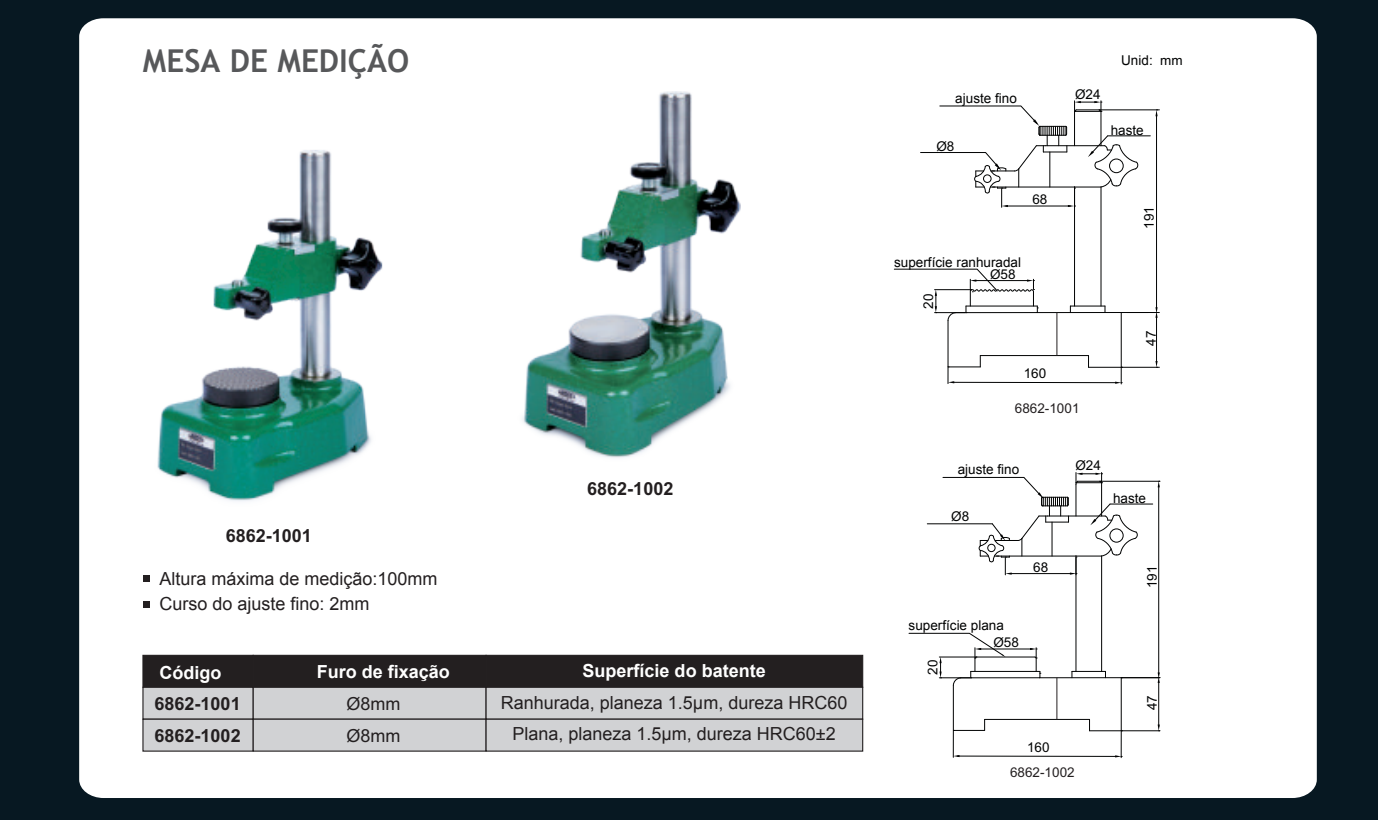
<style>
.page{position:relative;width:1378px;height:820px;background:#fff}
.page>*{position:absolute;margin:0;border:0;box-sizing:border-box;transform-origin:0 0}
.t1{font:700 31.5px "Trebuchet MS";color:#57585a}
.t2{font:18px/30.8px "Arial";color:#231f20}
.t3{font:700 18px "Arial";color:#fff}
.t4{font:700 18px "Arial";color:#231f20}
.t5{font:13.5px "Arial";color:#010202}
.t6{font:13.5px "Arial";color:#231f20}
</style>
<div class="page">
<div style="left:0;top:0;width:1378px;height:819px;background:#071822"></div>
<div style="left:79px;top:18px;width:1237px;height:779px;background:#fff"></div>
<div style="left:142px;top:654px;width:112px;height:33px;background:#231f20;border:1px solid #231f20"></div>
<div style="left:142px;top:686px;width:112px;height:33px;background:#d1d2d4;border:1px solid #231f20"></div>
<div style="left:253px;top:654px;width:234px;height:33px;background:#231f20;border:1px solid #231f20"></div>
<div style="left:253px;top:686px;width:234px;height:33px;background:#d1d2d4;border:1px solid #231f20"></div>
<div style="left:485px;top:654px;width:378px;height:33px;background:#231f20;border:1px solid #231f20"></div>
<div style="left:485px;top:686px;width:378px;height:33px;background:#d1d2d4;border:1px solid #231f20"></div>
<div style="left:142px;top:718px;width:112px;height:33px;background:#d1d2d4;border:1px solid #231f20"></div>
<div style="left:253px;top:718px;width:234px;height:33px;background:#d1d2d4;border:1px solid #231f20"></div>
<div style="left:485px;top:718px;width:378px;height:33px;background:#d1d2d4;border:1px solid #231f20"></div>
<div style="left:478px;top:163px;width:318px;height:444px;background:#fff"></div>
<img style="left:516px;top:91px;width:225px;height:371px">
<div style="left:137px;top:111px;width:299px;height:430px;background:#fff"></div>
<hr style="left:1121px;top:367px;width:38px;height:1px;background:#010202">
<hr style="left:1156px;top:316px;width:1px;height:47px;background:#010202">
<svg style="left:1155px;top:361px;width:2px;height:7px"></svg>
<hr style="left:952px;top:382px;width:165px;height:1px;background:#010202">
<svg style="left:947px;top:367px;width:7px;height:16px"></svg>
<svg style="left:1115px;top:368px;width:7px;height:16px"></svg>
<hr style="left:1070px;top:305px;width:35px;height:1px;background:#010202">
<hr style="left:1100px;top:187px;width:1px;height:119px;background:#010202">
<hr style="left:1074px;top:186px;width:1px;height:120px;background:#010202">
<hr style="left:1121px;top:312px;width:1px;height:55px;background:#010202">
<hr style="left:1088px;top:367px;width:33px;height:1px;background:#010202">
<svg style="left:1088px;top:355px;width:1px;height:12px"></svg>
<hr style="left:980px;top:355px;width:108px;height:1px;background:#010202">
<hr style="left:956px;top:312px;width:165px;height:1px;background:#010202">
<hr style="left:948px;top:366px;width:32px;height:1px;background:#010202">
<hr style="left:947px;top:320px;width:1px;height:47px;background:#010202">
<hr style="left:1127px;top:312px;width:32px;height:1px;background:#010202">
<hr style="left:1100px;top:109px;width:59px;height:1px;background:#010202">
<hr style="left:1156px;top:114px;width:1px;height:194px;background:#010202">
<svg style="left:1155px;top:307px;width:2px;height:10px"></svg>
<svg style="left:1155px;top:109px;width:2px;height:7px"></svg>
<svg style="left:893px;top:268px;width:145px;height:53px;background:#ebecec"></svg>
<hr style="left:1122px;top:730px;width:38px;height:1px;background:#010202">
<hr style="left:1158px;top:681px;width:1px;height:45px;background:#010202">
<svg style="left:1157px;top:724px;width:2px;height:7px"></svg>
<hr style="left:957px;top:755px;width:160px;height:1px;background:#010202">
<svg style="left:953px;top:730px;width:6px;height:27px"></svg>
<svg style="left:1115px;top:730px;width:7px;height:27px"></svg>
<hr style="left:1072px;top:670px;width:33px;height:1px;background:#010202">
<hr style="left:1101px;top:556px;width:1px;height:115px;background:#010202">
<hr style="left:1075px;top:555px;width:1px;height:116px;background:#010202">
<hr style="left:1121px;top:677px;width:1px;height:53px;background:#010202">
<hr style="left:1089px;top:730px;width:32px;height:1px;background:#010202">
<hr style="left:984px;top:718px;width:105px;height:1px;background:#010202">
<hr style="left:961px;top:677px;width:160px;height:1px;background:#010202">
<hr style="left:953px;top:729px;width:31px;height:1px;background:#010202">
<hr style="left:953px;top:685px;width:1px;height:45px;background:#010202">
<hr style="left:970px;top:670px;width:70px;height:1px;background:#010202">
<hr style="left:1122px;top:677px;width:38px;height:1px;background:#010202">
<hr style="left:1100px;top:480px;width:60px;height:1px;background:#010202">
<hr style="left:1158px;top:485px;width:1px;height:188px;background:#010202">
<svg style="left:1157px;top:672px;width:2px;height:10px"></svg>
<svg style="left:1157px;top:480px;width:2px;height:7px"></svg>
<hr style="left:976px;top:656px;width:59px;height:1px;background:#010202">
<hr style="left:979px;top:648px;width:53px;height:1px;background:#010202">
<svg style="left:1030px;top:647px;width:11px;height:31px"></svg>
<svg style="left:908px;top:632px;width:97px;height:53px;background:#ececec"></svg>
<hr style="left:943px;top:477px;width:81px;height:1px;background:#010202">
<hr style="left:927px;top:523px;width:65px;height:1px;background:#010202">
<svg style="left:143px;top:601px;width:6px;height:6px"></svg>
<div style="left:143px;top:574px;width:6px;height:7px;background:#231f20"></div>
<svg style="left:978px;top:472px;width:160px;height:102px;background:#eee"></svg>
<hr style="left:1110px;top:503px;width:42px;height:1px;background:#010202">
<svg style="left:1056px;top:312px;width:1px;height:44px"></svg>
<svg style="left:1056px;top:676px;width:1px;height:44px"></svg>
<svg style="left:920px;top:101px;width:218px;height:106px;background:#eee"></svg>
<hr style="left:1107px;top:135px;width:43px;height:1px;background:#010202">
<img style="left:151px;top:148px;width:233px;height:361px">
<h1 class="t1" style="left:143px;top:41px;width:268px">MESA DE MEDIÇÃO</h1>
<p class="t5" style="left:1121px;top:52px;width:63px">Unid: mm</p>
<p class="t4" style="left:226px;top:528px;width:88px">6862-1001</p>
<p class="t2" style="left:159px;top:567px;width:280px;line-height:24.1px">Altura máxima de medição:100mm<br>Curso do ajuste fino: 2mm</p>
<p class="t3" style="left:160px;top:660px;width:63px">Código</p>
<p class="t4" style="left:155px;top:696px;width:88px">6862-1001</p>
<p class="t4" style="left:155px;top:728px;width:88px">6862-1002</p>
<p class="t3" style="left:317px;top:659px;width:135px">Furo de fixação</p>
<p class="t2" style="left:346px;top:689px;width:55px;line-height:31.7px">Ø8mm<br>Ø8mm</p>
<p class="t4" style="left:587px;top:481px;width:88px">6862-1002</p>
<p class="t3" style="left:582px;top:658px;width:185px">Superfície do batente</p>
<p class="t2" style="left:501px;top:687px;width:348px;text-align:center">Ranhurada, planeza 1.5µm, dureza HRC60<br>Plana, planeza 1.5µm, dureza HRC60±2</p>
<p class="t5" style="left:955px;top:89px;width:63px">ajuste fino</p>
<p class="t5" style="left:936px;top:141px;width:20px">Ø8</p>
<p class="t5" style="left:1075px;top:89px;width:27px">Ø24</p>
<p class="t5" style="left:1110px;top:121px;width:35px">haste</p>
<p class="t5" style="left:1032px;top:194px;width:17px">68</p>
<p class="t5" style="left:894px;top:253px;width:128px">superfície ranhuradal</p>
<p class="t5" style="left:990px;top:269px;width:27px">Ø58</p>
<p class="t5" style="left:923px;top:308px;width:17px;rotate:-90deg">20</p>
<p class="t5" style="left:1023px;top:368px;width:24px">160</p>
<p class="t6" style="left:1015px;top:403px;width:66px">6862-1001</p>
<p class="t5" style="left:1144px;top:228px;width:24px;rotate:-90deg">191</p>
<p class="t5" style="left:1146px;top:346px;width:17px;rotate:-90deg">47</p>
<p class="t5" style="left:957px;top:460px;width:63px">ajuste fino</p>
<p class="t5" style="left:951px;top:511px;width:20px">Ø8</p>
<p class="t5" style="left:1075px;top:460px;width:27px">Ø24</p>
<p class="t5" style="left:1113px;top:489px;width:35px">haste</p>
<p class="t5" style="left:1033px;top:561px;width:17px">68</p>
<p class="t5" style="left:908px;top:615px;width:97px">superfície plana</p>
<p class="t5" style="left:927px;top:674px;width:17px;rotate:-90deg">20</p>
<p class="t5" style="left:993px;top:637px;width:27px">Ø58</p>
<p class="t5" style="left:1027px;top:741px;width:24px">160</p>
<p class="t6" style="left:1010px;top:766px;width:66px">6862-1002</p>
<p class="t5" style="left:1147px;top:588px;width:24px;rotate:-90deg">191</p>
<p class="t5" style="left:1147px;top:710px;width:17px;rotate:-90deg">47</p>
</div>
